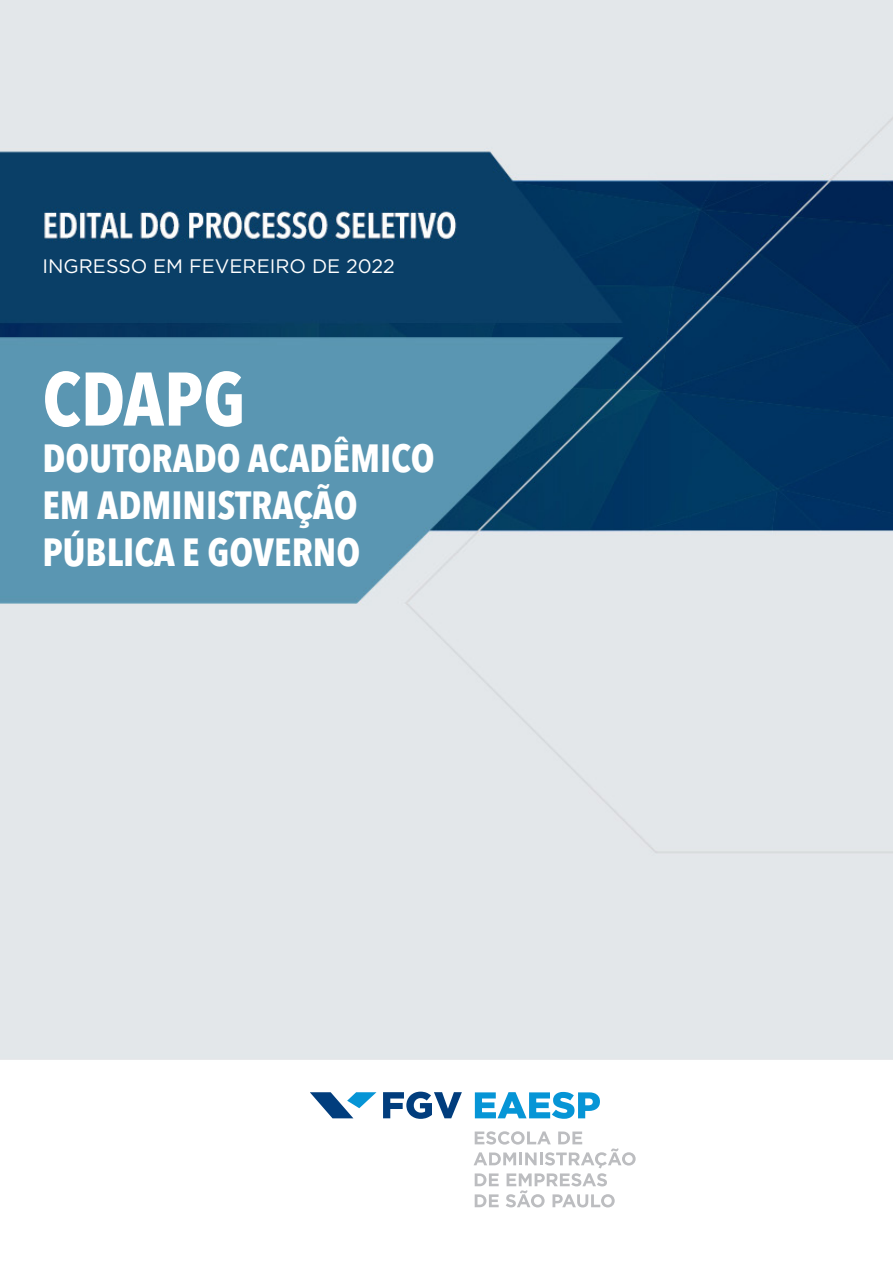
<style>
.page{position:relative;width:893px;height:1263px;background:#fff}
.page>*{position:absolute;margin:0;border:0;box-sizing:border-box;transform-origin:0 0}
.t1{font:700 condensed 75px "Avenir Next LT Pro";color:#fff}
.t2{font:700 condensed 39px/46.8px "Avenir Next LT Pro";color:#fff}
.t3{font:19.5px "Gotham";color:#fff}
</style>
<div class="page">
<img style="left:0;top:0;width:893px;height:1208px">
<svg style="left:383px;top:1092px;width:79px;height:27px"></svg>
<svg style="left:310px;top:1092px;width:66px;height:26px"></svg>
<svg style="left:475px;top:1092px;width:125px;height:27px"></svg>
<svg style="left:474px;top:1131px;width:162px;height:76px"></svg>
<p class="t3" style="left:43px;top:255px;width:354px">INGRESSO EM FEVEREIRO DE 2022</p>
<h1 class="t1" style="left:43px;top:353px;width:204px">CDAPG</h1>
<p class="t2" style="left:43px;top:435px;width:394px">DOUTORADO ACADÊMICO<br>EM ADMINISTRAÇÃO<br>PÚBLICA E GOVERNO</p>
</div>
